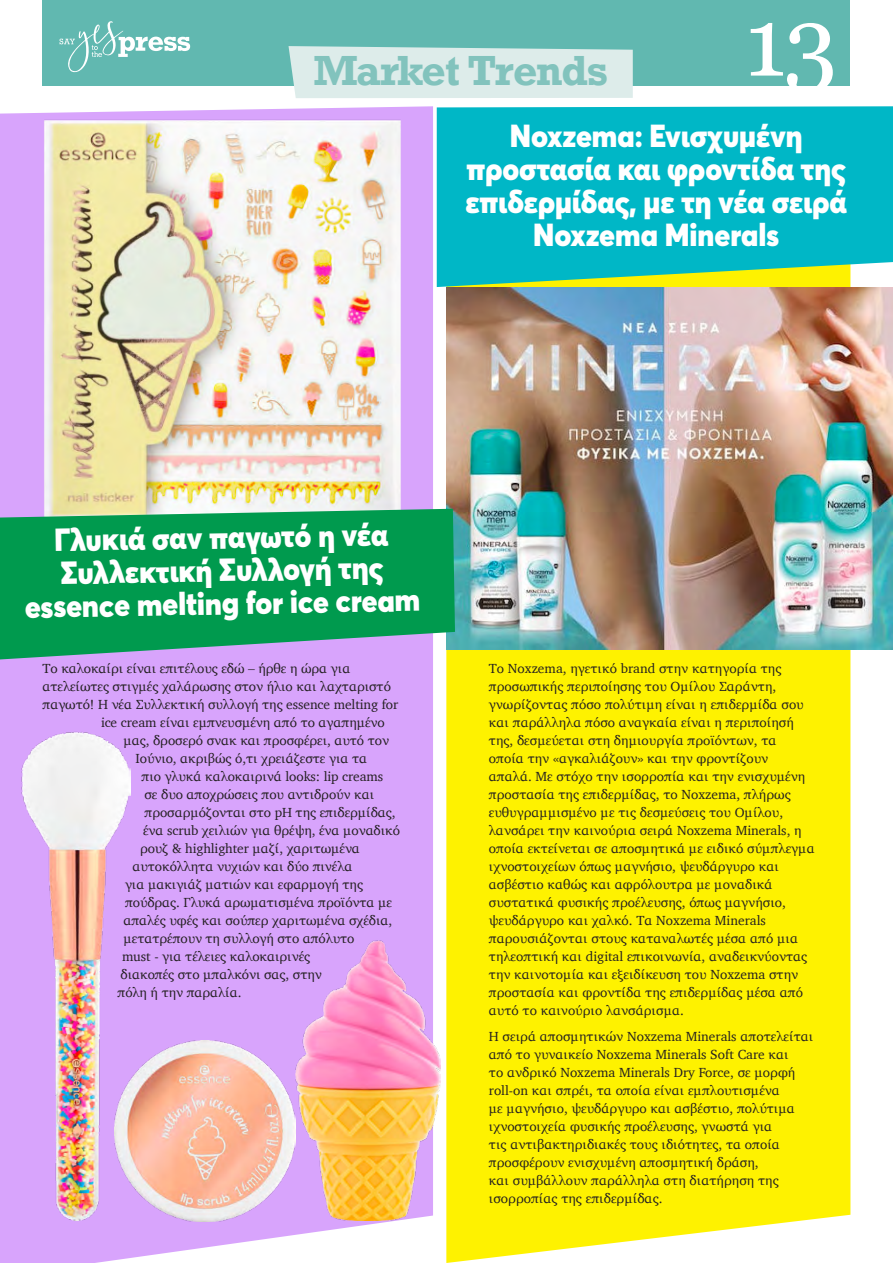
<style>
.page{position:relative;width:893px;height:1263px;background:#fff}
.page>*{position:absolute;margin:0;border:0;box-sizing:border-box;transform-origin:0 0}
.t1{font:97.5px "Georgia";color:#fff}
.t2{font:700 39.6px "Rockwell";letter-spacing:-.035em;color:#82c3bd}
.t3{font:900 31.5px/33px "Averta";color:#fff;text-align:center;scale:.93 1}
.t4{font:13.5px/18px "Charter";color:#231f20}
</style>
<div class="page">
<div style="left:446px;top:649px;width:404px;height:614px;background:#fef200"></div>
<img style="left:446px;top:287px;width:447px;height:362px">
<div style="left:0;top:106px;width:433px;height:1157px;background:#d8a4fc"></div>
<img style="left:22px;top:118px;width:401px;height:391px">
<div style="left:43px;top:0;width:807px;height:85px;background:#61b8b0"></div>
<svg style="left:60px;top:21px;width:130px;height:51px"></svg>
<svg style="left:0;top:509px;width:455px;height:150px;background:#199d61"></svg>
<svg style="left:437px;top:106px;width:456px;height:181px;background:#12bbbb"></svg>
<div style="left:288px;top:46px;width:345px;height:52px;background:#ddecea"></div>
<img style="left:115px;top:1040px;width:181px;height:181px">
<img style="left:296px;top:940px;width:144px;height:280px">
<img style="left:21px;top:732px;width:109px;height:488px">
<h2 class="t2" style="left:313px;top:45px;width:296px">Market Trends</h2>
<h1 class="t1" style="left:744px;top:-29px;width:95px">13</h1>
<h3 class="t3" style="left:465px;top:119px;width:412px">Noxzema: Ενισχυμένη προστασία και φροντίδα της επιδερμίδας, με τη νέα σειρά<br>Noxzema Minerals</h3>
<h3 class="t3" style="left:23px;top:524px;width:427px;rotate:-1deg">Γλυκιά σαν παγωτό η νέα<br>Συλλεκτική Συλλογή της essence melting for ice cream</h3>
<p class="t4" style="left:43px;top:659px;width:309px">Το καλοκαίρι είναι επιτέλους εδώ – ήρθε η ώρα για</p>
<p class="t4" style="left:43px;top:677px;width:350px">ατελείωτες στιγμές χαλάρωσης στον ήλιο και λαχταριστό</p>
<p class="t4" style="left:43px;top:695px;width:357px">παγωτό! Η νέα Συλλεκτική συλλογή της essence melting for</p>
<p class="t4" style="left:101px;top:713px;width:285px">ice cream είναι εμπνευσμένη από το αγαπημένο</p>
<p class="t4" style="left:124px;top:731px;width:267px">μας, δροσερό σνακ και προσφέρει, αυτό τον</p>
<p class="t4" style="left:136px;top:749px;width:233px">Ιούνιο, ακριβώς ό,τι χρειάζεστε για τα</p>
<p class="t4" style="left:142px;top:767px;width:243px">πιο γλυκά καλοκαιρινά looks: lip creams</p>
<p class="t4" style="left:145px;top:785px;width:231px">σε δυο αποχρώσεις που αντιδρούν και</p>
<p class="t4" style="left:145px;top:803px;width:252px">προσαρμόζονται στο pH της επιδερμίδας,</p>
<p class="t4" style="left:143px;top:821px;width:259px">ένα scrub χειλιών για θρέψη, ένα μοναδικό</p>
<p class="t4" style="left:140px;top:839px;width:222px">ρουζ &amp; highlighter μαζί, χαριτωμένα</p>
<p class="t4" style="left:133px;top:857px;width:221px">αυτοκόλλητα νυχιών και δύο πινέλα</p>
<p class="t4" style="left:125px;top:875px;width:240px">για μακιγιάζ ματιών και εφαρμογή της</p>
<p class="t4" style="left:125px;top:893px;width:269px">πούδρας. Γλυκά αρωματισμένα προϊόντα με</p>
<p class="t4" style="left:124px;top:911px;width:270px">απαλές υφές και σούπερ χαριτωμένα σχέδια,</p>
<p class="t4" style="left:124px;top:929px;width:232px">μετατρέπουν τη συλλογή στο απόλυτο</p>
<p class="t4" style="left:122px;top:947px;width:190px">must - για τέλειες καλοκαιρινές</p>
<p class="t4" style="left:121px;top:965px;width:203px">διακοπές στο μπαλκόνι σας, στην</p>
<p class="t4" style="left:118px;top:983px;width:125px">πόλη ή την παραλία.</p>
<p class="t4" style="left:489px;top:659px;width:327px">Το Noxzema, ηγετικό brand στην κατηγορία της προσωπικής περιποίησης του Ομίλου Σαράντη, γνωρίζοντας πόσο πολύτιμη είναι η επιδερμίδα σου και παράλληλα πόσο αναγκαία είναι η περιποίησή της, δεσμεύεται στη δημιουργία προϊόντων, τα οποία την «αγκαλιάζουν» και την φροντίζουν<br>απαλά. Με στόχο την ισορροπία και την ενισχυμένη προστασία της επιδερμίδας, το Noxzema, πλήρως ευθυγραμμισμένο με τις δεσμεύσεις του Ομίλου, λανσάρει την καινούρια σειρά Noxzema Minerals, η οποία εκτείνεται σε αποσμητικά με ειδικό σύμπλεγμα ιχνοστοιχείων όπως μαγνήσιο, ψευδάργυρο και ασβέστιο καθώς και αφρόλουτρα με μοναδικά συστατικά φυσικής προέλευσης, όπως μαγνήσιο, ψευδάργυρο και χαλκό. Τα Noxzema Minerals παρουσιάζονται στους καταναλωτές μέσα από μια τηλεοπτική και digital επικοινωνία, αναδεικνύοντας την καινοτομία και εξειδίκευση του Noxzema στην προστασία και φροντίδα της επιδερμίδας μέσα από αυτό το καινούριο λανσάρισμα.</p>
<p class="t4" style="left:489px;top:1027px;width:326px">Η σειρά αποσμητικών Noxzema Minerals αποτελείται από το γυναικείο Noxzema Minerals Soft Care και<br>το ανδρικό Noxzema Minerals Dry Force, σε μορφή roll-on και σπρέι, τα οποία είναι εμπλουτισμένα<br>με μαγνήσιο, ψευδάργυρο και ασβέστιο, πολύτιμα ιχνοστοιχεία φυσικής προέλευσης, γνωστά για<br>τις αντιβακτηριδιακές τους ιδιότητες, τα οποία προσφέρουν ενισχυμένη αποσμητική δράση,<br>και συμβάλλουν παράλληλα στη διατήρηση της ισορροπίας της επιδερμίδας.</p>
</div>
